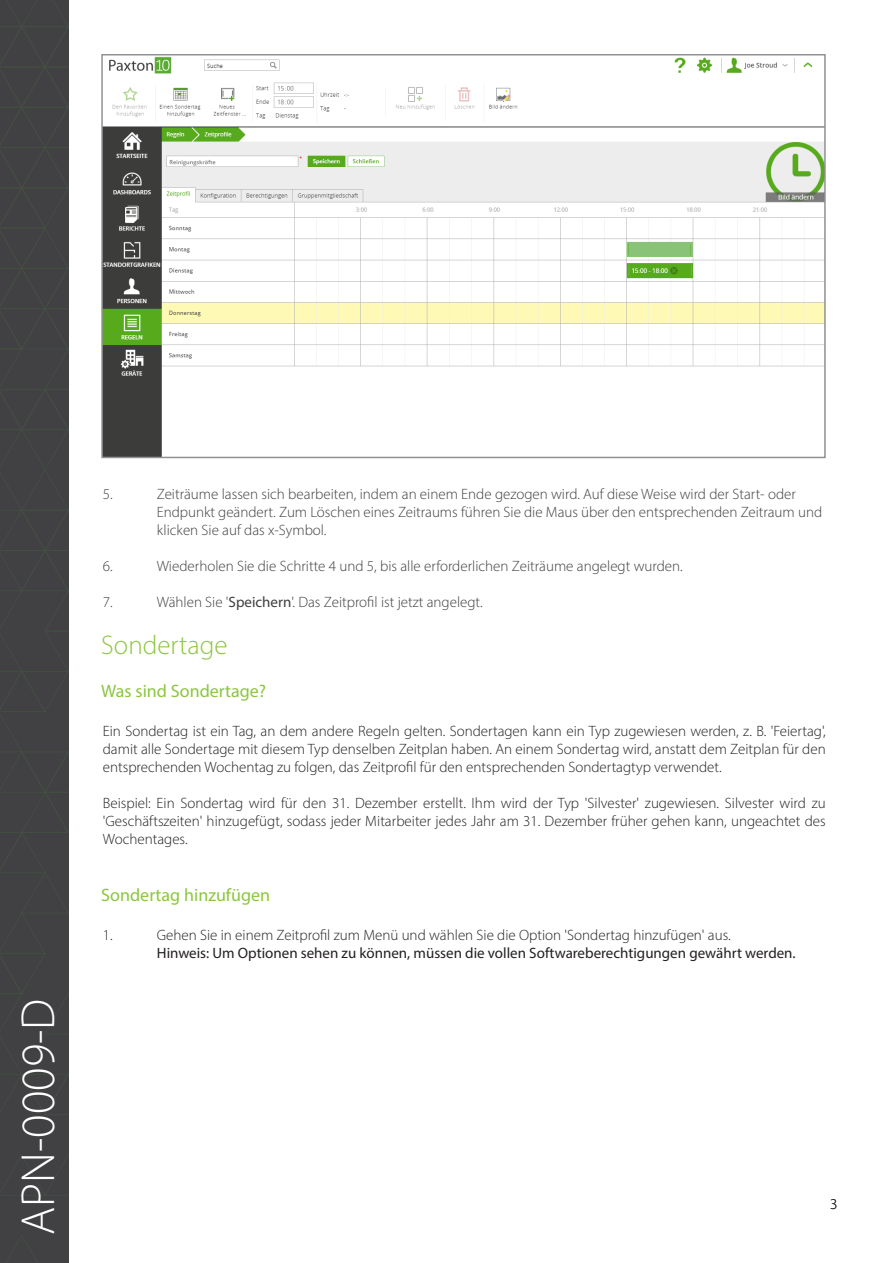
<style>
.page{position:relative;width:893px;height:1263px;background:#fff}
.page>*{position:absolute;margin:0;border:0;box-sizing:border-box;transform-origin:0 0}
.t1{font:300 48px "Myriad Pro";color:#fff}
.t2{font:300 27px "Myriad Pro";color:#8bc63e}
.t3{font:18px "Myriad Pro";color:#8bc63e}
.t4{font:300 15px/18px "Myriad Pro";color:#231f20;text-align:justify}
.t5{font:300 15px/18px "Myriad Pro";color:#3e3e3f}
.t6{font:15px "Myriad Pro";color:#231f20}
.s1{font-weight:400}
</style>
<div class="page">
<div style="left:0;top:0;width:69px;height:1263px;background:#414042"></div>
<svg style="left:7px;top:1235px;width:31px;height:28px"></svg>
<svg style="left:0;top:0;width:68px;height:1196px"></svg>
<img style="left:104px;top:57px;width:719px;height:398px">
<div style="left:101px;top:54px;width:725px;height:404px;border:2px solid #8f9194"></div>
<h1 class="t1" style="left:9px;top:1235px;width:238px;rotate:-90deg">APN-0009-D</h1>
<p class="t5" style="left:103px;top:485px;width:11px">5.</p>
<p class="t5" style="left:157px;top:485px;width:667px">Zeiträume lassen sich bearbeiten, indem an einem Ende gezogen wird. Auf diese Weise wird der Start- oder<br>Endpunkt geändert. Zum Löschen eines Zeitraums führen Sie die Maus über den entsprechenden Zeitraum und klicken Sie auf das x-Symbol.</p>
<p class="t5" style="left:103px;top:557px;width:11px">6.</p>
<p class="t5" style="left:157px;top:557px;width:527px">Wiederholen Sie die Schritte 4 und 5, bis alle erforderlichen Zeiträume angelegt wurden.</p>
<p class="t5" style="left:103px;top:593px;width:11px">7.</p>
<p class="t5" style="left:157px;top:593px;width:328px">Wählen Sie '<span class="s1">Speichern</span>'. Das Zeitprofil ist jetzt angelegt.</p>
<p class="t2" style="left:101px;top:628px;width:128px">Sondertage</p>
<p class="t3" style="left:101px;top:680px;width:166px">Was sind Sondertage?</p>
<p class="t4" style="left:103px;top:722px;width:724px">Ein Sondertag ist ein Tag, an dem andere Regeln gelten. Sondertagen kann ein Typ zugewiesen werden, z. B. 'Feiertag', damit alle Sondertage mit diesem Typ denselben Zeitplan haben. An einem Sondertag wird, anstatt dem Zeitplan für den entsprechenden Wochentag zu folgen, das Zeitprofil für den entsprechenden Sondertagtyp verwendet.</p>
<p class="t4" style="left:103px;top:794px;width:724px">Beispiel: Ein Sondertag wird für den 31. Dezember erstellt. Ihm wird der Typ 'Silvester' zugewiesen. Silvester wird zu 'Geschäftszeiten' hinzugefügt, sodass jeder Mitarbeiter jedes Jahr am 31. Dezember früher gehen kann, ungeachtet des Wochentages.</p>
<p class="t3" style="left:101px;top:884px;width:170px">Sondertag hinzufügen</p>
<p class="t4" style="left:103px;top:926px;width:11px">1.</p>
<p class="t4" style="left:157px;top:926px;width:575px">Gehen Sie in einem Zeitprofil zum Menü und wählen Sie die Option 'Sondertag hinzufügen' aus.</p>
<p class="t6" style="left:157px;top:944px;width:640px">Hinweis: Um Optionen sehen zu können, müssen die vollen Softwareberechtigungen gewährt werden.</p>
<p class="t4" style="left:830px;top:1195px;width:9px">3</p>
</div>
